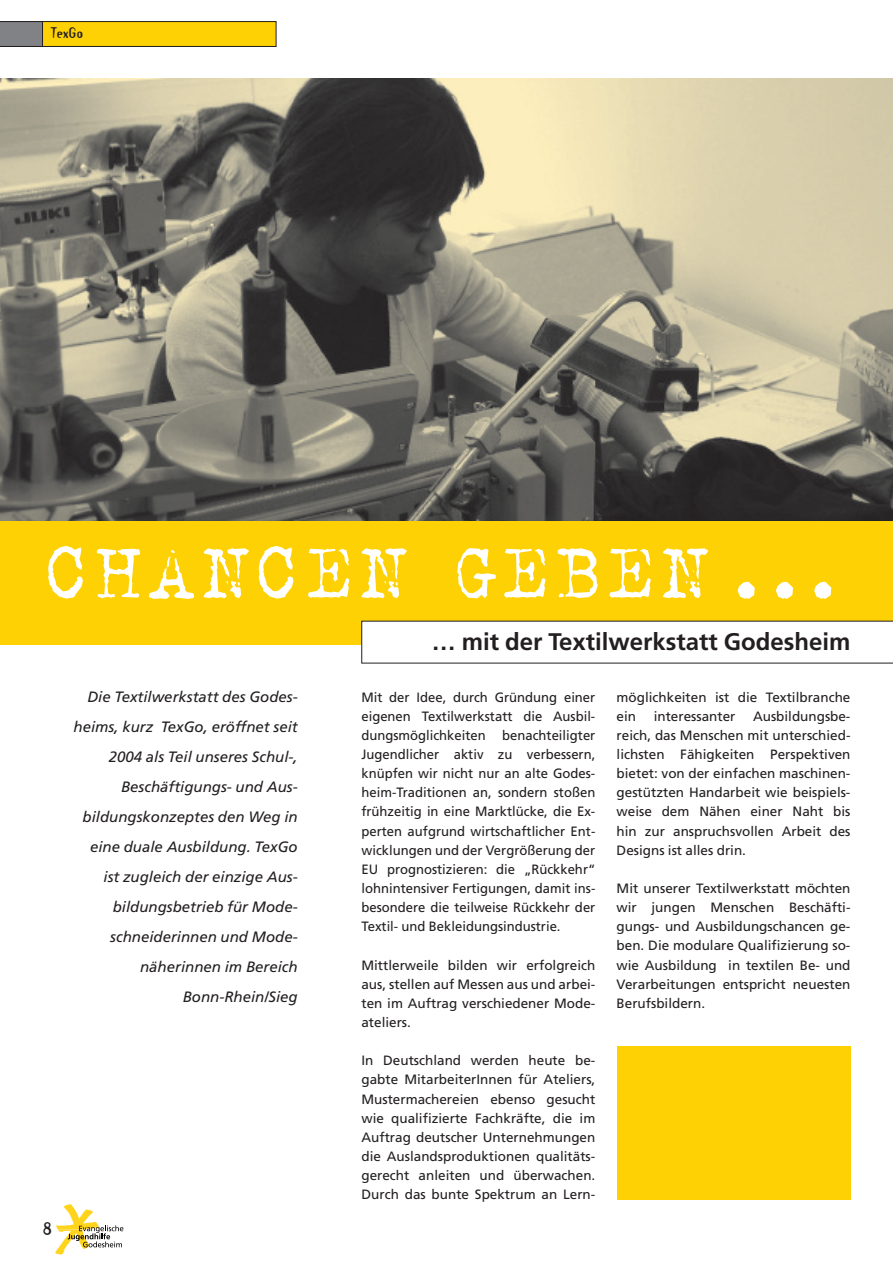
<style>
.page{position:relative;width:893px;height:1263px;background:#fff}
.page>*{position:absolute;margin:0;border:0;box-sizing:border-box;transform-origin:0 0}
.t1{font:87px "Trixie Text";letter-spacing:.055em;color:#fff}
.t2{font:700 24px "Frutiger";color:#231f20}
.t3{font:700 18px "Template Gothic";color:#231f20}
.t4{font:italic 15px/30px "Frutiger";color:#231f20;text-align:right}
.t5{font:13.5px/19.2px "Frutiger";color:#231f20;text-align:justify}
.t6{font:700 13.5px "Template Gothic";color:#231f20}
</style>
<div class="page">
<svg style="left:55px;top:1204px;width:68px;height:51px"></svg>
<svg style="left:0;top:21px;width:276px;height:26px;background:#dab719"></svg>
<img style="left:0;top:79px;width:893px;height:442px">
<div style="left:0;top:521px;width:893px;height:123px;background:#fed105"></div>
<div style="left:361px;top:621px;width:532px;height:42px;background:#fff"></div>
<div style="left:617px;top:1046px;width:233px;height:153px;background:#fed105"></div>
<p class="t6" style="left:51px;top:26px;width:34px">TexGo</p>
<h1 class="t1" style="left:43px;top:516px;width:805px">CHANCEN GEBEN ...</h1>
<h2 class="t2" style="left:432px;top:631px;width:420px">… mit der Textilwerkstatt Godesheim</h2>
<h3 class="t3" style="left:43px;top:1218px;width:12px">8</h3>
<p class="t4" style="left:74px;top:683px;width:226px">Die Textilwerkstatt des Godes&shy;heims, kurz TexGo, eröffnet seit<br>2004 als Teil unseres Schul-,<br>Beschäftigungs- und Aus&shy;bildungskonzeptes den Weg in eine duale Ausbildung. TexGo ist zugleich der einzige Aus&shy;bildungsbetrieb für Mode&shy;schneiderinnen und Mode&shy;näherinnen im Bereich<br>Bonn-Rhein/Sieg</p>
<p class="t5" style="left:361px;top:688px;width:235px">Mit der Idee, durch Gründung einer eigenen Textilwerkstatt die Ausbil&shy;dungsmöglichkeiten benachteiligter Jugendlicher aktiv zu verbessern, knüpfen wir nicht nur an alte Godes&shy;heim-Traditionen an, sondern stoßen frühzeitig in eine Marktlücke, die Ex&shy;perten aufgrund wirtschaftlicher Ent&shy;wicklungen und der Vergrößerung der EU prognostizieren: die „Rückkehr“ lohnintensiver Fertigungen, damit ins&shy;besondere die teilweise Rückkehr der Textil- und Bekleidungsindustrie.</p>
<p class="t5" style="left:361px;top:956px;width:235px">Mittlerweile bilden wir erfolgreich aus, stellen auf Messen aus und arbei&shy;ten im Auftrag verschiedener Mode&shy;ateliers.</p>
<p class="t5" style="left:361px;top:1052px;width:235px">In Deutschland werden heute be&shy;gabte MitarbeiterInnen für Ateliers, Mustermachereien ebenso gesucht wie qualifizierte Fachkräfte, die im Auftrag deutscher Unternehmungen die Auslandsproduktionen qualitäts&shy;gerecht anleiten und überwachen.<br>Durch das bunte Spektrum an Lern-</p>
<p class="t5" style="left:617px;top:688px;width:235px">möglichkeiten ist die Textilbranche ein</p>
<p class="t5" style="left:617px;top:707px;width:235px;text-indent:136px">Ausbildungsbe&shy;reich, das Menschen mit unterschied&shy;lichsten Fähigkeiten Perspektiven bietet: von der einfachen maschinen&shy;gestützten Handarbeit wie beispiels&shy;weise dem Nähen einer Naht bis hin zur anspruchsvollen Arbeit des Designs ist alles drin.</p>
<p class="t5" style="left:617px;top:880px;width:235px">Mit unserer Textilwerkstatt möchten wir jungen Menschen Beschäfti&shy;gungs- und Ausbildungschancen ge&shy;ben. Die modulare Qualifizierung so&shy;wie Ausbildung in textilen Be- und Verarbeitungen entspricht neuesten Berufsbildern.</p>
<p class="t5" style="left:654px;top:707px;width:83px">interessanter</p>
</div>
